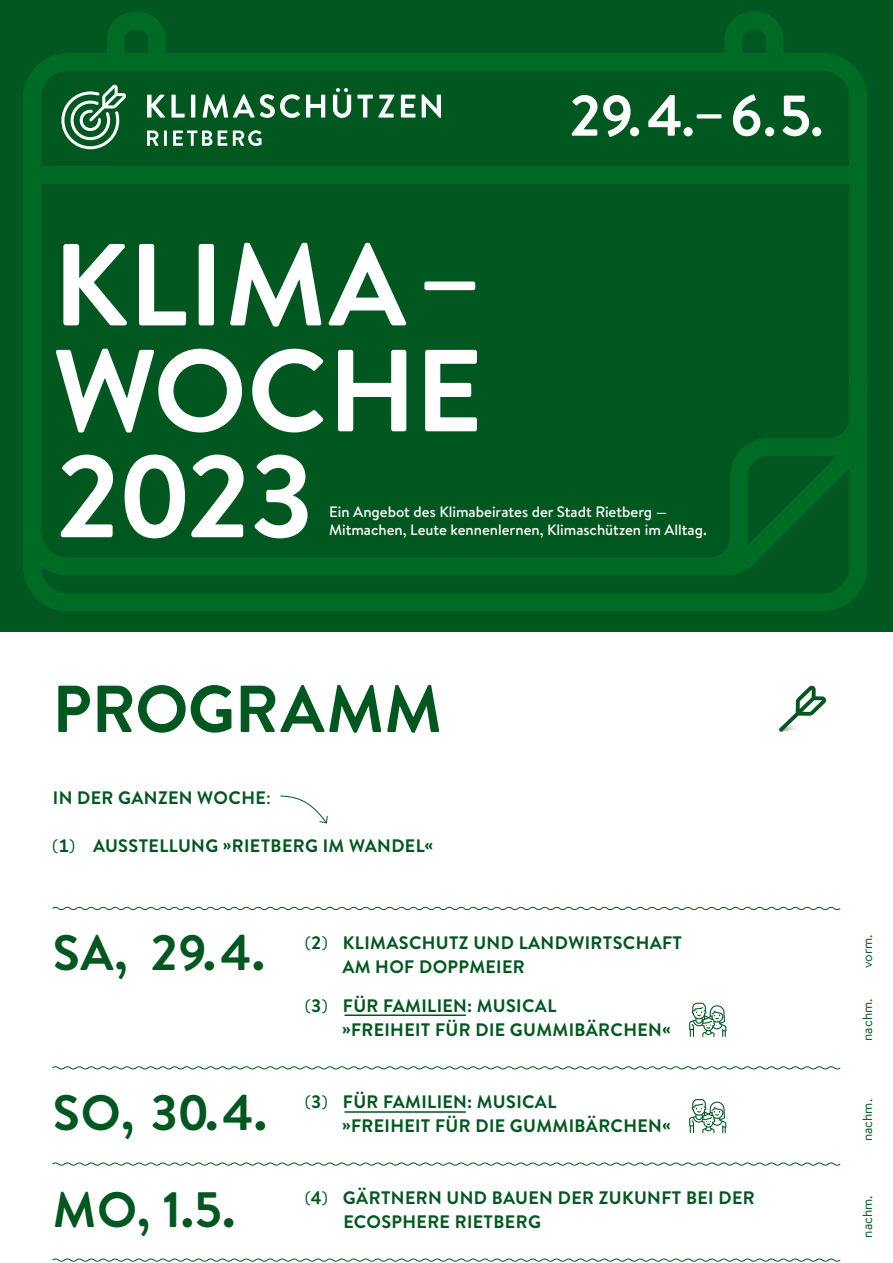
<style>
.page{position:relative;width:893px;height:1263px;background:#fff}
.page>*{position:absolute;margin:0;border:0;box-sizing:border-box;transform-origin:0 0}
.t1{font:700 116.4px/105.9px "Brandon Text";color:#fff;text-align:justify}
.t2{font:700 66.15px "Brandon Text";color:#00571f}
.t3{font:700 57.3px "Brandon Text";color:#fff}
.t4{font:700 49.65px/96.6px "Brandon Text";letter-spacing:.015em;color:#00571f}
.t5{font:700 18px/24px "Brandon Text";letter-spacing:.02em;color:#00571f}
.t6{font:500 15px/18px "Brandon Text";color:#fff}
.t7{font:13.5px "Brandon Text";color:#00571f}
.s1{font-weight:500}
.s2{font-size:117.45px}
.s3{font-weight:400}
</style>
<div class="page">
<div style="left:0;top:0;width:893px;height:631px;background:#00571f"></div>
<svg style="left:23px;top:12px;width:844px;height:600px"></svg>
<svg style="left:147px;top:130px;width:115px;height:16px"></svg>
<svg style="left:147px;top:88px;width:294px;height:30px"></svg>
<svg style="left:61px;top:84px;width:65px;height:65px"></svg>
<svg style="left:779px;top:685px;width:47px;height:46px"></svg>
<svg style="left:52px;top:906px;width:789px;height:4px"></svg>
<svg style="left:52px;top:1066px;width:789px;height:4px"></svg>
<svg style="left:52px;top:1162px;width:789px;height:4px"></svg>
<svg style="left:52px;top:1258px;width:789px;height:4px"></svg>
<svg style="left:280px;top:795px;width:48px;height:29px"></svg>
<hr style="left:344px;top:1111px;width:122px;height:2px;background:#00571f">
<hr style="left:344px;top:1014px;width:122px;height:2px;background:#00571f">
<svg style="left:689px;top:1099px;width:37px;height:34px"></svg>
<svg style="left:689px;top:1003px;width:37px;height:34px"></svg>
<h3 class="t3" style="left:569px;top:76px;width:256px">29<span class="s1">.</span>4<span class="s1">.</span>–6<span class="s1">.</span>5<span class="s1">.</span></h3>
<h1 class="t1" style="left:53px;top:230px;width:430px">KLIMA <span class="s2">– </span>WOCHE 2023</h1>
<p class="t6" style="left:329px;top:503px;width:379px">Ein Angebot des Klimabeirates der Stadt Rietberg —<br>Mitmachen, Leute kennenlernen, Klimaschützen im Alltag.</p>
<h2 class="t2" style="left:53px;top:663px;width:391px">PROGRAMM</h2>
<p class="t5" style="left:53px;top:786px;width:219px">IN DER GANZEN WOCHE<span class="s3">:</span></p>
<p class="t5" style="left:52px;top:834px;width:382px"><span class="s3">(</span>1<span class="s3">)</span> AUSSTELLUNG »RIETBERG IM WANDEL«</p>
<h3 class="t4" style="left:53px;top:904px;width:214px">SA, 29.4.</h3>
<p class="t7" style="left:858px;top:968px;width:35px;rotate:-90deg">vorm.</p>
<p class="t5" style="left:342px;top:930px;width:341px;text-indent:-37px"><span class="s3">(</span>2<span class="s3">)</span> KLIMASCHUTZ UND LANDWIRTSCHAFT<br>AM HOF DOPPMEIER</p>
<p class="t5" style="left:342px;top:993px;width:330px;text-indent:-37px"><span class="s3">(</span>3<span class="s3">)</span> FÜR FAMILIEN: MUSICAL<br>»FREIHEIT FÜR DIE GUMMIBÄRCHEN«</p>
<p class="t7" style="left:858px;top:1041px;width:44px;rotate:-90deg">nachm.</p>
<h3 class="t4" style="left:53px;top:1063px;width:216px">SO, 30.4.<br>MO, 1.5.</h3>
<p class="t5" style="left:342px;top:1089px;width:330px;text-indent:-37px"><span class="s3">(</span>3<span class="s3">)</span> FÜR FAMILIEN: MUSICAL<br>»FREIHEIT FÜR DIE GUMMIBÄRCHEN«</p>
<p class="t5" style="left:343px;top:1185px;width:413px;text-indent:-39px"><span class="s3">(</span>4<span class="s3">)</span> GÄRTNERN UND BAUEN DER ZUKUNFT BEI DER<br>ECOSPHERE RIETBERG</p>
<p class="t7" style="left:858px;top:1141px;width:44px;rotate:-90deg">nachm.</p>
<p class="t7" style="left:858px;top:1238px;width:44px;rotate:-90deg">nachm.</p>
</div>
